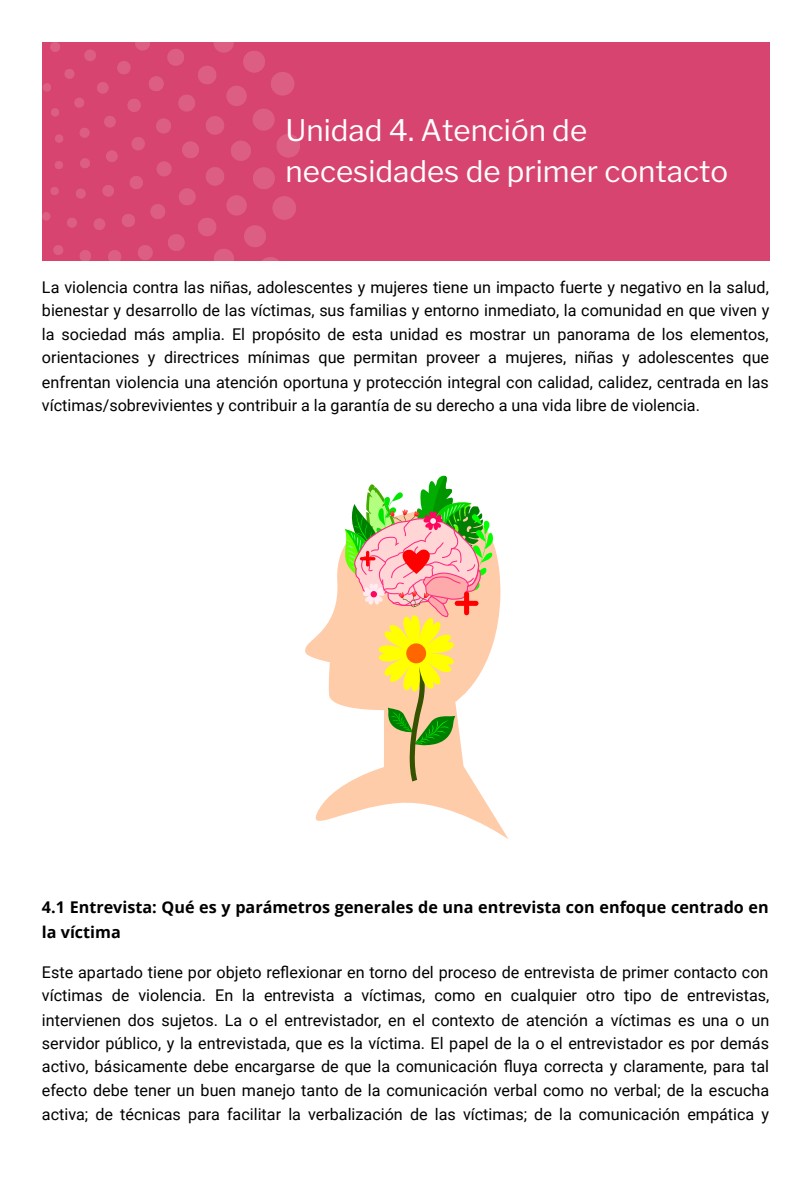
<style>
.page{position:relative;width:810px;height:1181px;background:#fff}
.page>*{position:absolute;margin:0;border:0;box-sizing:border-box;transform-origin:0 0}
.t1{font:29.55px/41.1px "Libre Franklin";color:#fff}
.t2{font:16.2px/23.5px "Roboto";color:#000;text-align:justify}
.t3{font:700 16.2px/24.3px "Open Sans";color:#000}
</style>
<div class="page">
<div style="left:42px;top:42px;width:727px;height:218px;background:#d7446f"></div>
<img style="left:42px;top:42px;width:258px;height:218px">
<svg style="left:305px;top:542px;width:204px;height:297px"></svg>
<svg style="left:335px;top:475px;width:158px;height:306px"></svg>
<p class="t1" style="left:286px;top:110px;width:444px">Unidad 4. Atención de necesidades de primer contacto</p>
<p class="t2" style="left:42px;top:275px;width:729px">La violencia contra las niñas, adolescentes y mujeres tiene un impacto fuerte y negativo en la salud, bienestar y desarrollo de las víctimas, sus familias y entorno inmediato, la comunidad en que viven y la sociedad más amplia. El propósito de esta unidad es mostrar un panorama de los elementos, orientaciones y directrices mínimas que permitan proveer a mujeres, niñas y adolescentes que enfrentan violencia una atención oportuna y protección integral con calidad, calidez, centrada en las víctimas/sobrevivientes y contribuir a la garantía de su derecho a una vida libre de violencia.</p>
<p class="t3" style="left:42px;top:895px;width:728px">4.1 Entrevista: Qué es y parámetros generales de una entrevista con enfoque centrado en la víctima</p>
<p class="t2" style="left:42px;top:960px;width:729px">Este apartado tiene por objeto reflexionar en torno del proceso de entrevista de primer contacto con víctimas de violencia. En la entrevista a víctimas, como en cualquier otro tipo de entrevistas, intervienen dos sujetos. La o el entrevistador, en el contexto de atención a víctimas es una o un servidor público, y la entrevistada, que es la víctima. El papel de la o el entrevistador es por demás activo, básicamente debe encargarse de que la comunicación fl uya correcta y claramente, para tal efecto debe tener un buen manejo tanto de la comunicación verbal como no verbal; de la escucha activa; de técnicas para facilitar la verbalización de las víctimas; de la comunicación empática y</p>
</div>
